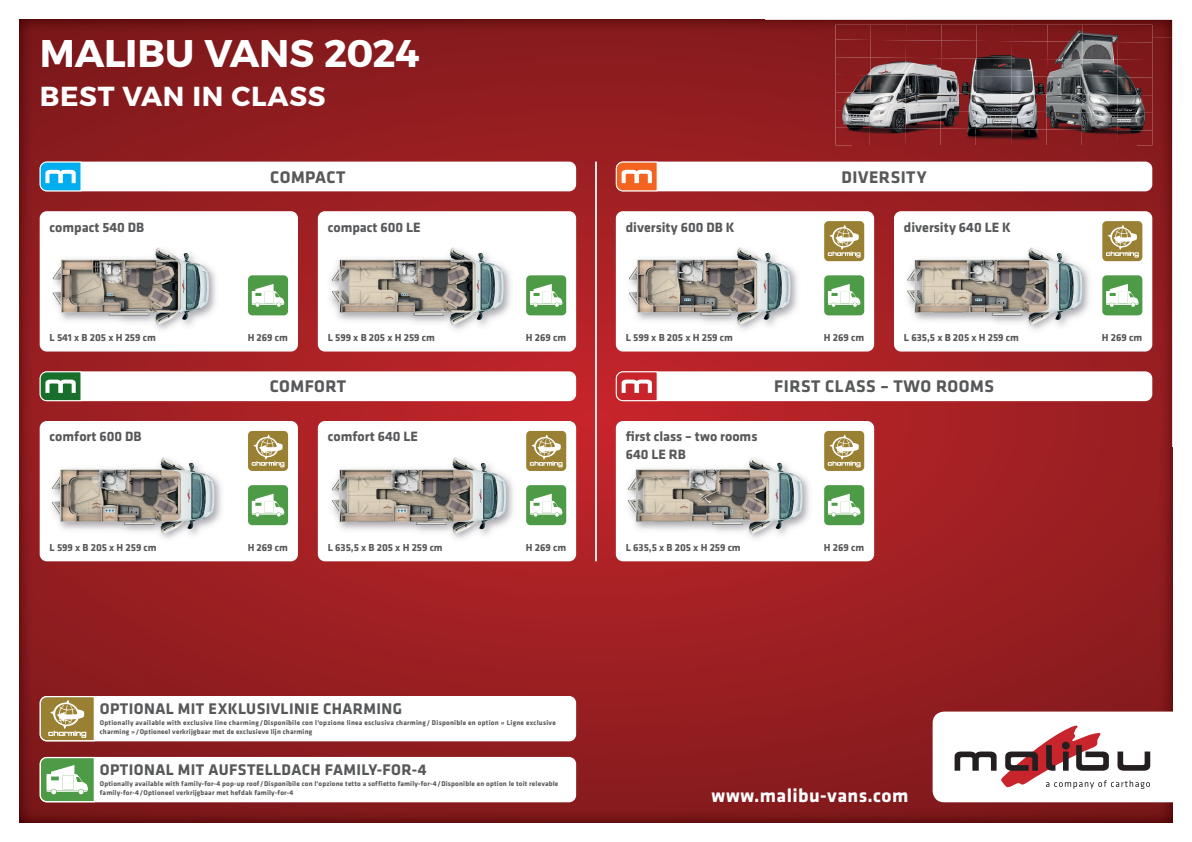
<style>
.page{position:relative;width:1192px;height:842px;background:#fff}
.page>*{position:absolute;margin:0;border:0;box-sizing:border-box;transform-origin:0 0}
.t1{font:700 38.5px "Montserrat";letter-spacing:-.005em;color:#fff}
.t2{font:700 27.5px "Montserrat";letter-spacing:.02em;color:#fff}
.t3{font:700 19.5px "Klavika Basic";letter-spacing:.02em;color:#fff}
.t4{font:700 17.5px "Klavika Basic";letter-spacing:.03em;color:#57585a}
.t5{font:700 16px "Klavika Basic";letter-spacing:.025em;color:#57585a}
.t6{font:700 14px/17.5px "Klavika Basic";color:#57585a}
.t7{font:700 10.5px "Klavika Basic";color:#57585a}
.t8{font:700 7.1px/9px "Klavika Basic";letter-spacing:.025em;color:#57585a}
</style>
<div class="page">
<img style="left:20px;top:20px;width:833px;height:802px">
<img style="left:853px;top:20px;width:319px;height:18px">
<img style="left:1137px;top:38px;width:35px;height:784px">
<img style="left:853px;top:145px;width:284px;height:677px">
<div style="left:40px;top:162px;width:536px;height:29px;background:#fff;border-radius:7px"></div>
<hr style="left:595px;top:162px;width:2px;height:399px;background:#fff">
<div style="left:40px;top:211px;width:258px;height:140px;background:#fff;border-radius:7px"></div>
<div style="left:318px;top:211px;width:258px;height:140px;background:#fff;border-radius:7px"></div>
<img style="left:52px;top:247px;width:164px;height:83px">
<img style="left:330px;top:247px;width:181px;height:83px">
<svg style="left:39px;top:161px;width:43px;height:31px"></svg>
<div style="left:248px;top:275px;width:40px;height:40px;background:#4d9b46;border-radius:4px"></div>
<svg style="left:252px;top:284px;width:32px;height:23px"></svg>
<div style="left:526px;top:275px;width:40px;height:40px;background:#4d9b46;border-radius:4px"></div>
<svg style="left:530px;top:284px;width:33px;height:23px"></svg>
<div style="left:40px;top:371px;width:536px;height:30px;background:#fff;border-radius:7px"></div>
<svg style="left:39px;top:371px;width:43px;height:31px"></svg>
<svg style="left:933px;top:711px;width:240px;height:91px"></svg>
<div style="left:40px;top:421px;width:258px;height:140px;background:#fff;border-radius:7px"></div>
<img style="left:52px;top:457px;width:170px;height:82px">
<div style="left:318px;top:421px;width:258px;height:140px;background:#fff;border-radius:7px"></div>
<img style="left:332px;top:457px;width:181px;height:82px">
<div style="left:248px;top:431px;width:40px;height:40px;background:#9a8033;border-radius:4px"></div>
<svg style="left:252px;top:434px;width:32px;height:33px"></svg>
<div style="left:526px;top:431px;width:40px;height:40px;background:#9a8033;border-radius:4px"></div>
<svg style="left:530px;top:434px;width:33px;height:33px"></svg>
<div style="left:616px;top:162px;width:536px;height:29px;background:#fff;border-radius:7px"></div>
<svg style="left:615px;top:161px;width:43px;height:31px"></svg>
<div style="left:616px;top:211px;width:258px;height:140px;background:#fff;border-radius:7px"></div>
<div style="left:894px;top:211px;width:258px;height:140px;background:#fff;border-radius:7px"></div>
<img style="left:629px;top:247px;width:169px;height:83px">
<img style="left:907px;top:247px;width:182px;height:83px">
<div style="left:824px;top:275px;width:40px;height:40px;background:#4d9b46;border-radius:4px"></div>
<svg style="left:828px;top:284px;width:33px;height:23px"></svg>
<div style="left:824px;top:221px;width:40px;height:40px;background:#9a8033;border-radius:4px"></div>
<svg style="left:828px;top:225px;width:33px;height:33px"></svg>
<div style="left:1102px;top:275px;width:40px;height:40px;background:#4d9b46;border-radius:4px"></div>
<svg style="left:1106px;top:284px;width:33px;height:23px"></svg>
<div style="left:1102px;top:221px;width:40px;height:40px;background:#9a8033;border-radius:4px"></div>
<svg style="left:1106px;top:225px;width:33px;height:33px"></svg>
<div style="left:616px;top:371px;width:536px;height:30px;background:#fff;border-radius:7px"></div>
<svg style="left:615px;top:371px;width:43px;height:31px"></svg>
<div style="left:616px;top:421px;width:258px;height:140px;background:#fff;border-radius:7px"></div>
<img style="left:627px;top:457px;width:183px;height:82px">
<div style="left:824px;top:485px;width:40px;height:40px;background:#4d9b46;border-radius:4px"></div>
<svg style="left:828px;top:494px;width:33px;height:23px"></svg>
<div style="left:824px;top:431px;width:40px;height:40px;background:#9a8033;border-radius:4px"></div>
<svg style="left:828px;top:434px;width:33px;height:33px"></svg>
<div style="left:40px;top:757px;width:536px;height:45px;background:#fff;border-radius:7px"></div>
<svg style="left:39px;top:756px;width:57px;height:47px"></svg>
<div style="left:40px;top:696px;width:536px;height:45px;background:#fff;border-radius:7px"></div>
<svg style="left:39px;top:695px;width:57px;height:47px"></svg>
<img style="left:836px;top:25px;width:316px;height:17px">
<img style="left:836px;top:40px;width:247px;height:19px">
<img style="left:1082px;top:42px;width:70px;height:17px">
<img style="left:836px;top:57px;width:176px;height:18px">
<img style="left:1012px;top:59px;width:140px;height:18px">
<img style="left:836px;top:75px;width:211px;height:19px">
<img style="left:1047px;top:77px;width:105px;height:17px">
<img style="left:836px;top:92px;width:140px;height:18px">
<img style="left:976px;top:94px;width:176px;height:18px">
<img style="left:836px;top:110px;width:175px;height:18px">
<img style="left:1011px;top:112px;width:141px;height:18px">
<img style="left:836px;top:128px;width:211px;height:17px">
<img style="left:1046px;top:130px;width:106px;height:15px">
<div style="left:526px;top:485px;width:40px;height:40px;background:#4d9b46;border-radius:4px"></div>
<svg style="left:530px;top:494px;width:33px;height:23px"></svg>
<div style="left:248px;top:485px;width:40px;height:40px;background:#4d9b46;border-radius:4px"></div>
<svg style="left:252px;top:494px;width:32px;height:23px"></svg>
<h1 class="t1" style="left:40px;top:29px;width:381px">MALIBU VANS 2024</h1>
<h2 class="t2" style="left:40px;top:79px;width:287px">BEST VAN IN CLASS</h2>
<h3 class="t4" style="left:270px;top:164px;width:77px">COMPACT</h3>
<h3 class="t4" style="left:842px;top:164px;width:86px">DIVERSITY</h3>
<h3 class="t6" style="left:50px;top:218px;width:96px">compact 540 DB</h3>
<h3 class="t6" style="left:328px;top:218px;width:94px">compact 600 LE</h3>
<h3 class="t6" style="left:626px;top:218px;width:110px">diversity 600 DB K</h3>
<h3 class="t6" style="left:904px;top:218px;width:108px">diversity 640 LE K</h3>
<h3 class="t7" style="left:50px;top:330px;width:108px">L 541 x B 205 x H 259 cm</h3>
<h3 class="t7" style="left:248px;top:330px;width:42px">H 269 cm</h3>
<h3 class="t7" style="left:526px;top:330px;width:42px">H 269 cm</h3>
<h3 class="t7" style="left:328px;top:330px;width:109px">L 599 x B 205 x H 259 cm</h3>
<h3 class="t4" style="left:270px;top:374px;width:78px">COMFORT</h3>
<h3 class="t7" style="left:626px;top:330px;width:109px">L 599 x B 205 x H 259 cm</h3>
<h3 class="t7" style="left:824px;top:330px;width:42px">H 269 cm</h3>
<h3 class="t7" style="left:904px;top:330px;width:117px">L 635,5 x B 205 x H 259 cm</h3>
<h3 class="t7" style="left:1102px;top:330px;width:42px">H 269 cm</h3>
<h3 class="t4" style="left:774px;top:374px;width:221px">FIRST CLASS – TWO ROOMS</h3>
<h3 class="t6" style="left:50px;top:427px;width:93px">comfort 600 DB</h3>
<h3 class="t6" style="left:328px;top:427px;width:92px">comfort 640 LE</h3>
<h3 class="t6" style="left:626px;top:427px;width:133px">first class – two rooms<br>640 LE RB</h3>
<h3 class="t7" style="left:50px;top:540px;width:109px">L 599 x B 205 x H 259 cm</h3>
<h3 class="t7" style="left:328px;top:540px;width:117px">L 635,5 x B 205 x H 259 cm</h3>
<h3 class="t7" style="left:248px;top:540px;width:42px">H 269 cm</h3>
<h3 class="t7" style="left:526px;top:540px;width:42px">H 269 cm</h3>
<h3 class="t7" style="left:626px;top:540px;width:117px">L 635,5 x B 205 x H 259 cm</h3>
<h3 class="t7" style="left:824px;top:540px;width:42px">H 269 cm</h3>
<h3 class="t5" style="left:100px;top:697px;width:304px">OPTIONAL MIT EXKLUSIVLINIE CHARMING</h3>
<p class="t8" style="left:100px;top:718px;width:457px">Optionally available with exclusive line charming / Disponibile con l‘opzione linea esclusiva charming / Disponible en option « Ligne exclusive charming » / Optioneel verkrijgbaar met de exclusieve lijn charming</p>
<h3 class="t5" style="left:100px;top:758px;width:328px">OPTIONAL MIT AUFSTELLDACH FAMILY-FOR-4</h3>
<p class="t8" style="left:100px;top:779px;width:460px">Optionally available with family-for-4 pop-up roof / Disponibile con l‘opzione tetto a soffietto family-for-4 / Disponible en option le toit relevable family-for-4 / Optioneel verkrijgbaar met hefdak family-for-4</p>
<h3 class="t3" style="left:711px;top:781px;width:198px">www.malibu-vans.com</h3>
</div>
